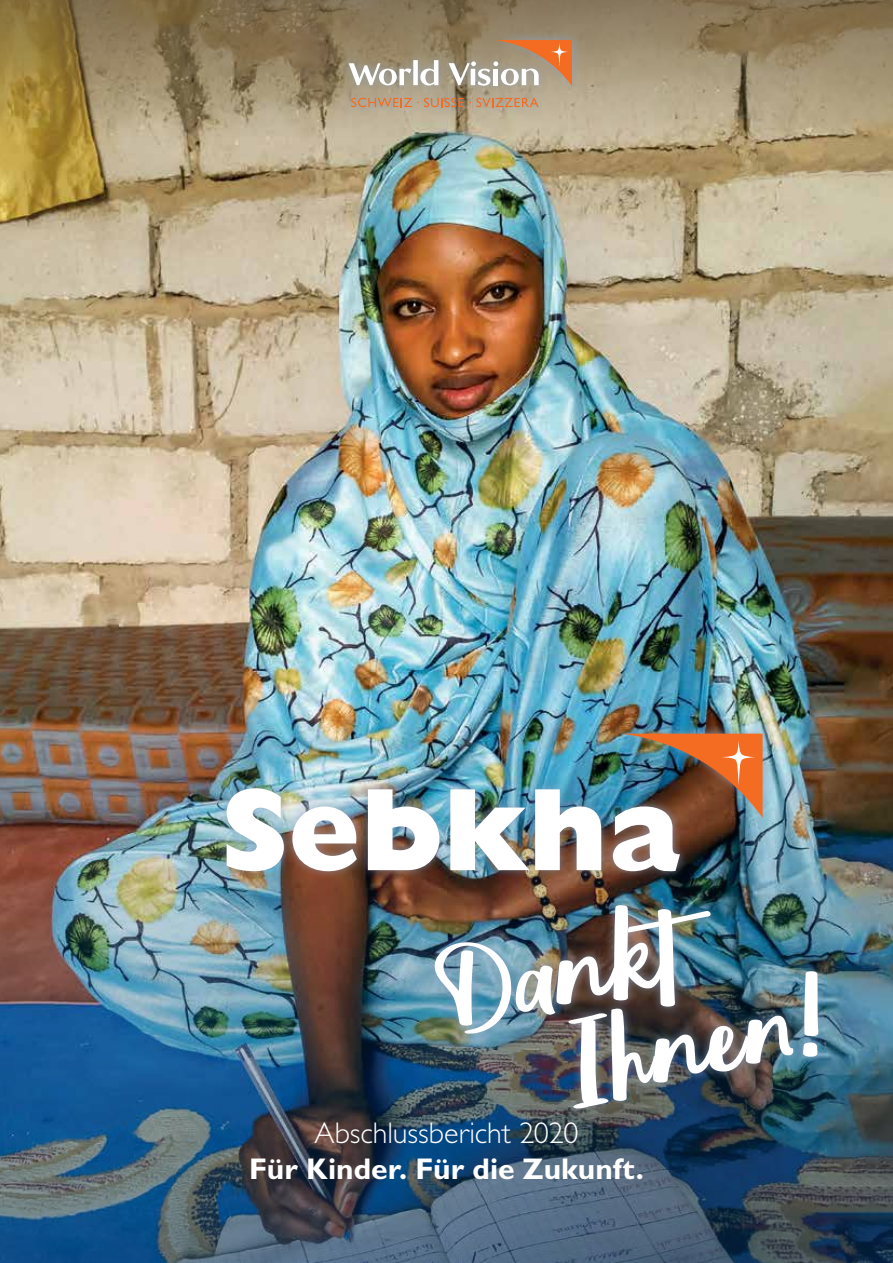
<style>
.page{position:relative;width:893px;height:1263px;background:#fff}
.page>*{position:absolute;margin:0;border:0;box-sizing:border-box;transform-origin:0 0}
.t1{font:800 118.5px "Gill Sans Std";letter-spacing:-.005em;color:#fff}
.t2{font:116.4px/94.8px "Wolesbro Two";color:#fff}
.t3{font:700 30px "Gill Sans Std";color:#fff}
.t4{font:300 30px "Gill Sans Std";color:#fff}
</style>
<div class="page">
<img style="left:0;top:138px;width:893px;height:595px">
<svg style="left:0;top:0;width:893px;height:138px"></svg>
<img style="left:0;top:733px;width:893px;height:530px">
<div style="left:340px;top:30px;width:241px;height:87px;background:#8da3be;opacity:.75"></div>
<svg style="left:351px;top:98px;width:113px;height:9px"></svg>
<svg style="left:470px;top:98px;width:69px;height:9px"></svg>
<svg style="left:349px;top:40px;width:224px;height:46px"></svg>
<div style="left:217px;top:724px;width:610px;height:394px;background:#8da3be;opacity:.75"></div>
<img style="left:624px;top:734px;width:139px;height:84px">
<h1 class="t1" style="left:221px;top:761px;width:462px">Sebkha</h1>
<h2 class="t2" style="left:537px;top:923px;width:268px;text-indent:-109px;rotate:-11deg">Dankt<br>Ihnen!</h2>
<p class="t4" style="left:314px;top:1116px;width:266px">Abschlussbericht 2020</p>
<p class="t3" style="left:249px;top:1151px;width:396px">Für Kinder. Für die Zukunft.</p>
</div>
